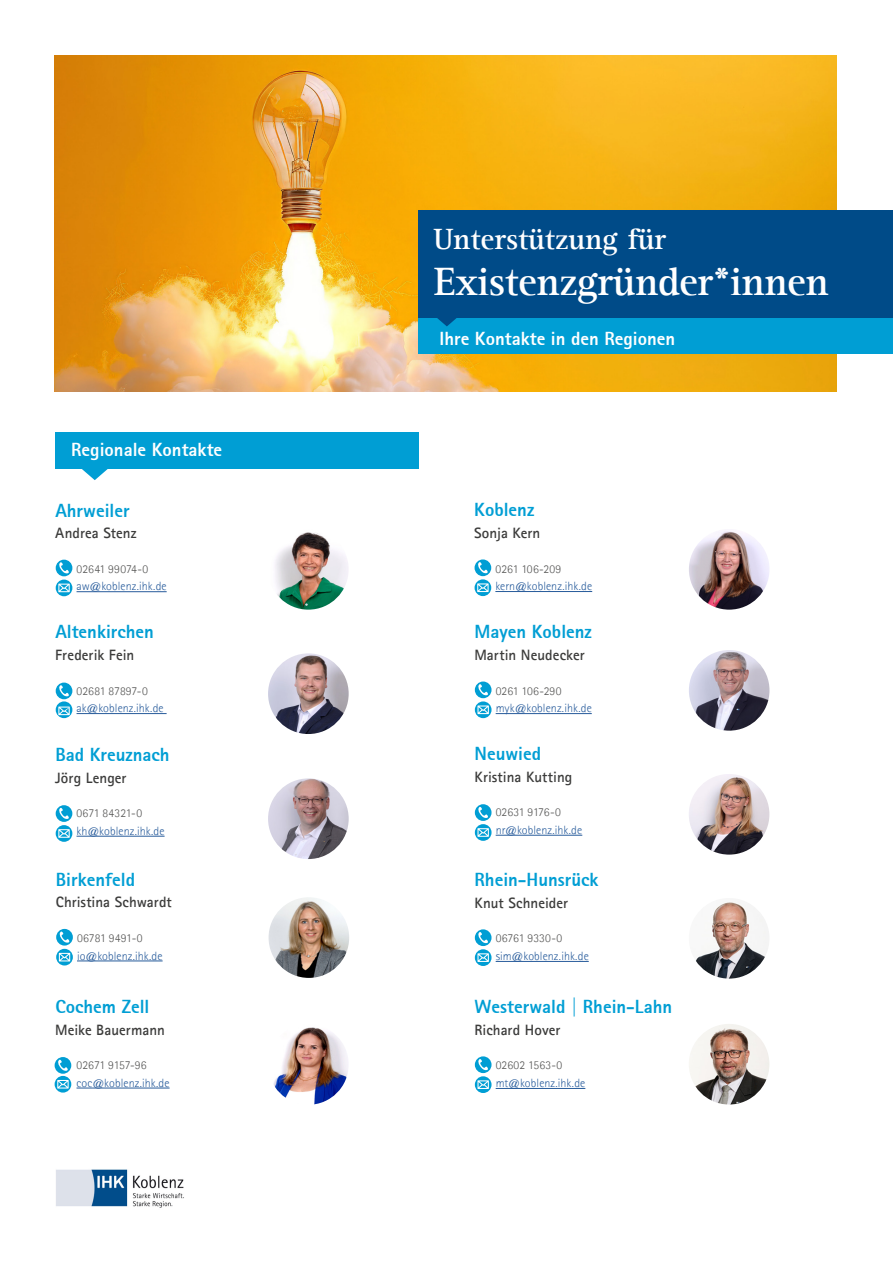
<style>
.page{position:relative;width:893px;height:1263px;background:#fff}
.page>*{position:absolute;margin:0;border:0;box-sizing:border-box;transform-origin:0 0}
.t1{font:700 40.5px "Agfa Rotis Serif";letter-spacing:-.01em;color:#fff}
.t2{font:700 30px "Agfa Rotis Serif";color:#fff}
.t3{font:800 18.75px "Agfa Rotis Sans Serif";color:#009ed4}
.t4{font:800 18.75px "Agfa Rotis Sans Serif";color:#fff}
.t5{font:700 15px "Agfa Rotis Sans Serif";letter-spacing:.005em;color:#3c3c3b}
.t6{font:300 12px "Agfa Rotis Sans Serif";letter-spacing:.01em;color:#275b9b}
.t7{font:300 12px "Agfa Rotis Sans Serif";letter-spacing:.01em;color:#575756}
.t8{font:300 12px "Agfa Rotis Sans Serif";letter-spacing:-.01em;color:#575756}
</style>
<div class="page">
<img style="left:54px;top:55px;width:783px;height:337px">
<div style="left:418px;top:317px;width:475px;height:37px;background:#009ed4"></div>
<div style="left:418px;top:210px;width:475px;height:107px;background:#004b88"></div>
<svg style="left:433px;top:317px;width:28px;height:9px"></svg>
<img style="left:56px;top:1169px;width:128px;height:39px">
<div style="left:55px;top:432px;width:364px;height:36px;background:#009ed4"></div>
<svg style="left:81px;top:468px;width:27px;height:12px"></svg>
<hr style="left:77px;top:713px;width:90px;height:1px;background:#275b9b">
<svg style="left:56px;top:701px;width:16px;height:17px"></svg>
<svg style="left:58px;top:706px;width:12px;height:9px"></svg>
<svg style="left:56px;top:682px;width:16px;height:17px"></svg>
<svg style="left:59px;top:684px;width:11px;height:12px"></svg>
<hr style="left:77px;top:836px;width:88px;height:1px;background:#275b9b">
<div style="left:56px;top:825px;width:16px;height:17px;background:#009ed4;border-radius:50%"></div>
<svg style="left:58px;top:829px;width:12px;height:9px"></svg>
<div style="left:56px;top:805px;width:16px;height:17px;background:#009ed4;border-radius:50%"></div>
<svg style="left:59px;top:807px;width:11px;height:12px"></svg>
<hr style="left:77px;top:591px;width:90px;height:1px;background:#275b9b">
<svg style="left:56px;top:580px;width:16px;height:16px"></svg>
<svg style="left:58px;top:584px;width:12px;height:8px"></svg>
<svg style="left:56px;top:560px;width:16px;height:16px"></svg>
<svg style="left:59px;top:562px;width:11px;height:11px"></svg>
<hr style="left:77px;top:1088px;width:93px;height:1px;background:#275b9b">
<svg style="left:55px;top:1076px;width:16px;height:16px"></svg>
<svg style="left:57px;top:1080px;width:12px;height:8px"></svg>
<div style="left:55px;top:1057px;width:16px;height:17px;background:#009ed4;border-radius:50%"></div>
<svg style="left:58px;top:1059px;width:10px;height:12px"></svg>
<hr style="left:77px;top:961px;width:86px;height:1px;background:#275b9b">
<svg style="left:56px;top:949px;width:17px;height:16px"></svg>
<svg style="left:59px;top:953px;width:11px;height:8px"></svg>
<svg style="left:56px;top:929px;width:17px;height:16px"></svg>
<svg style="left:59px;top:931px;width:11px;height:12px"></svg>
<hr style="left:495px;top:591px;width:97px;height:1px;background:#275b9b">
<svg style="left:475px;top:579px;width:16px;height:17px"></svg>
<svg style="left:477px;top:583px;width:12px;height:9px"></svg>
<svg style="left:475px;top:559px;width:16px;height:17px"></svg>
<svg style="left:478px;top:561px;width:10px;height:12px"></svg>
<hr style="left:496px;top:713px;width:96px;height:1px;background:#275b9b">
<svg style="left:475px;top:701px;width:16px;height:17px"></svg>
<svg style="left:477px;top:705px;width:12px;height:9px"></svg>
<svg style="left:475px;top:681px;width:16px;height:17px"></svg>
<svg style="left:478px;top:683px;width:11px;height:12px"></svg>
<hr style="left:496px;top:1088px;width:89px;height:1px;background:#275b9b">
<div style="left:475px;top:1076px;width:16px;height:17px;background:#009ed4;border-radius:50%"></div>
<svg style="left:477px;top:1080px;width:12px;height:9px"></svg>
<svg style="left:475px;top:1056px;width:16px;height:17px"></svg>
<svg style="left:478px;top:1058px;width:11px;height:12px"></svg>
<hr style="left:496px;top:835px;width:86px;height:1px;background:#275b9b">
<div style="left:475px;top:824px;width:16px;height:17px;background:#009ed4;border-radius:50%"></div>
<svg style="left:477px;top:828px;width:12px;height:9px"></svg>
<svg style="left:475px;top:804px;width:16px;height:17px"></svg>
<svg style="left:478px;top:806px;width:11px;height:12px"></svg>
<hr style="left:496px;top:961px;width:93px;height:1px;background:#275b9b">
<div style="left:475px;top:949px;width:16px;height:17px;background:#009ed4;border-radius:50%"></div>
<svg style="left:477px;top:953px;width:12px;height:9px"></svg>
<svg style="left:475px;top:929px;width:16px;height:17px"></svg>
<svg style="left:478px;top:931px;width:11px;height:12px"></svg>
<img style="left:268px;top:653px;width:81px;height:81px;border-radius:40px">
<img style="left:268px;top:778px;width:81px;height:81px;border-radius:40px">
<img style="left:268px;top:529px;width:81px;height:81px;border-radius:40px">
<img style="left:268px;top:1024px;width:81px;height:81px;border-radius:40px">
<img style="left:269px;top:897px;width:80px;height:81px;border-radius:40px">
<img style="left:689px;top:529px;width:80px;height:81px;border-radius:40px">
<img style="left:689px;top:650px;width:80px;height:81px;border-radius:40px">
<img style="left:689px;top:1024px;width:80px;height:80px;border-radius:40px">
<img style="left:689px;top:774px;width:80px;height:81px;border-radius:40px">
<img style="left:689px;top:898px;width:80px;height:80px;border-radius:40px">
<h2 class="t2" style="left:434px;top:221px;width:234px">Unterstützung für</h2>
<h1 class="t1" style="left:434px;top:257px;width:397px">Existenzgründer*innen</h1>
<h3 class="t4" style="left:439px;top:327px;width:237px">Ihre Kontakte in den Regionen</h3>
<h3 class="t4" style="left:71px;top:438px;width:153px">Regionale Kontakte</h3>
<h3 class="t3" style="left:55px;top:498px;width:76px">Ahrweiler</h3>
<h3 class="t3" style="left:474px;top:498px;width:62px">Koblenz</h3>
<p class="t5" style="left:55px;top:524px;width:83px">Andrea Stenz</p>
<p class="t7" style="left:77px;top:561px;width:73px">02641 99074-0</p>
<p class="t6" style="left:77px;top:579px;width:92px">aw@koblenz.ihk.de</p>
<p class="t5" style="left:474px;top:523px;width:68px">Sonja Kern</p>
<p class="t7" style="left:495px;top:561px;width:67px">0261 106-209</p>
<p class="t6" style="left:495px;top:579px;width:98px">kern@koblenz.ihk.de</p>
<h3 class="t3" style="left:55px;top:620px;width:100px">Altenkirchen</h3>
<h3 class="t3" style="left:474px;top:620px;width:119px">Mayen Koblenz</h3>
<p class="t5" style="left:55px;top:645px;width:81px">Frederik Fein</p>
<p class="t7" style="left:77px;top:683px;width:73px">02681 87897-0</p>
<p class="t6" style="left:77px;top:701px;width:89px">ak@koblenz.ihk.de</p>
<p class="t5" style="left:474px;top:645px;width:112px">Martin Neudecker</p>
<p class="t7" style="left:496px;top:683px;width:67px">0261 106-290</p>
<p class="t6" style="left:496px;top:701px;width:98px">myk@koblenz.ihk.de</p>
<h3 class="t3" style="left:55px;top:743px;width:116px">Bad Kreuznach</h3>
<h3 class="t3" style="left:474px;top:742px;width:68px">Neuwied</h3>
<p class="t5" style="left:55px;top:768px;width:73px">Jörg Lenger</p>
<p class="t7" style="left:77px;top:806px;width:67px">0671 84321-0</p>
<p class="t6" style="left:77px;top:824px;width:90px">kh@koblenz.ihk.de</p>
<p class="t5" style="left:474px;top:767px;width:99px">Kristina Kutting</p>
<p class="t8" style="left:496px;top:805px;width:67px">02631 9176-0</p>
<p class="t6" style="left:496px;top:823px;width:88px">nr@koblenz.ihk.de</p>
<h3 class="t3" style="left:56px;top:867px;width:81px">Birkenfeld</h3>
<h3 class="t3" style="left:474px;top:868px;width:126px">Rhein-Hunsrück</h3>
<p class="t5" style="left:56px;top:893px;width:118px">Christina Schwardt</p>
<p class="t7" style="left:77px;top:931px;width:67px">06781 9491-0</p>
<p class="t6" style="left:77px;top:948px;width:87px">io@koblenz.ihk.de</p>
<p class="t5" style="left:474px;top:893px;width:95px">Knut Schneider</p>
<p class="t7" style="left:496px;top:931px;width:68px">06761 9330-0</p>
<p class="t6" style="left:496px;top:949px;width:95px">sim@koblenz.ihk.de</p>
<h3 class="t3" style="left:55px;top:994px;width:96px">Cochem Zell</h3>
<h3 class="t3" style="left:474px;top:995px;width:199px">Westerwald | Rhein-Lahn</h3>
<p class="t5" style="left:55px;top:1020px;width:111px">Meike Bauermann</p>
<p class="t7" style="left:77px;top:1058px;width:72px">02671 9157-96</p>
<p class="t6" style="left:77px;top:1075px;width:95px">coc@koblenz.ihk.de</p>
<p class="t5" style="left:474px;top:1020px;width:88px">Richard Hover</p>
<p class="t7" style="left:496px;top:1058px;width:68px">02602 1563-0</p>
<p class="t6" style="left:496px;top:1076px;width:91px">mt@koblenz.ihk.de</p>
</div>
